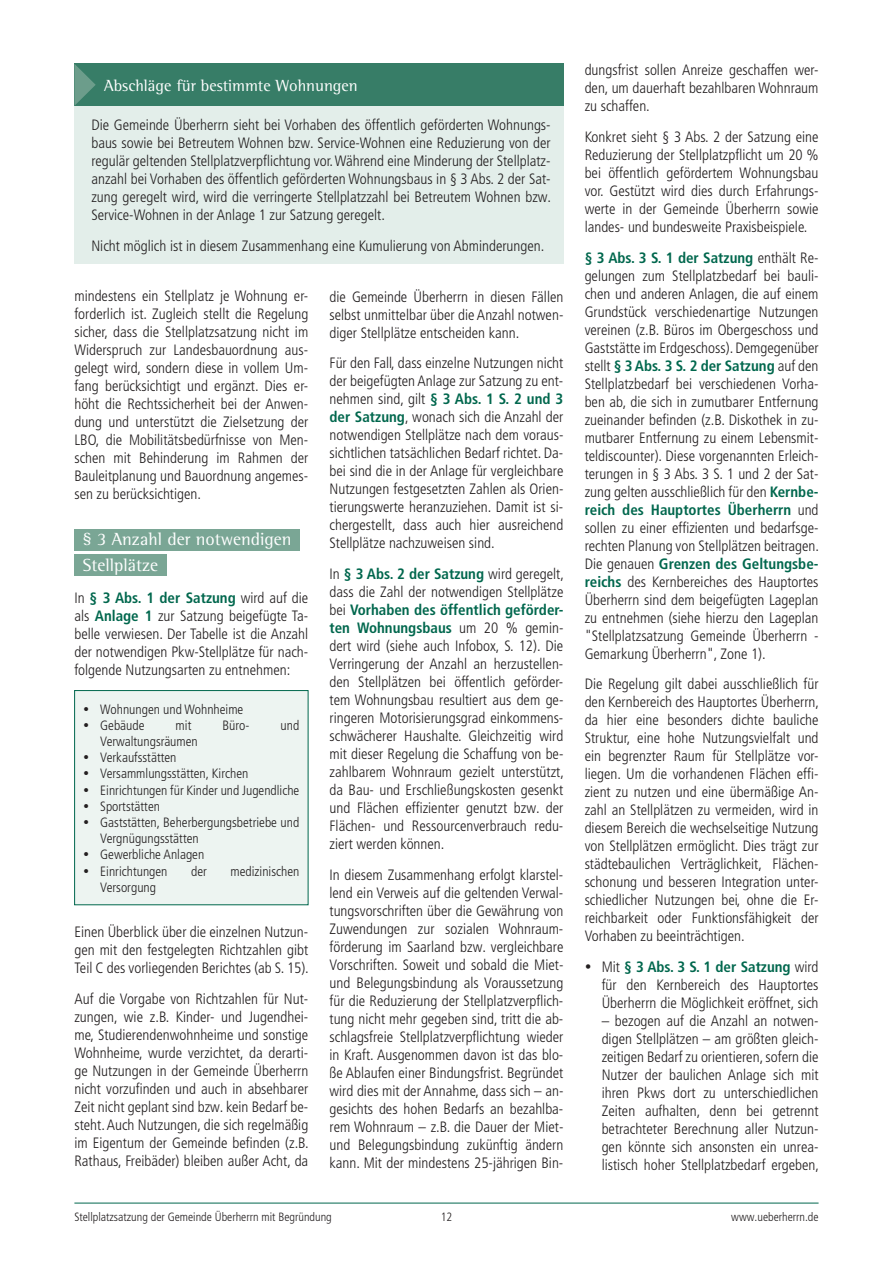
<style>
.page{position:relative;width:893px;height:1263px;background:#fff}
.page>*{position:absolute;margin:0;border:0;box-sizing:border-box;transform-origin:0 0}
.t1{font:18px/25.8px "Rotis Semi Serif Std";color:#fff}
.t2{font:16.5px "Rotis Semi Serif Std";color:#fff}
.t3{font:300 condensed 15px/18px "Frutiger LT Pro";color:#231f20;text-align:justify}
.t4{font:300 condensed 13.5px/16.2px "Frutiger LT Pro";color:#231f20}
.t5{font:300 condensed 12px "Frutiger LT Pro";color:#231f20}
.s1{font-weight:700;color:#01674d}
</style>
<div class="page">
<hr style="left:74px;top:1203px;width:745px;height:1px;background:#01674d">
<div style="left:74px;top:529px;width:226px;height:21px;background:#7aa695"></div>
<div style="left:74px;top:555px;width:93px;height:21px;background:#7aa695"></div>
<div style="left:75px;top:690px;width:233px;height:215px;background:#edf4f1"></div>
<div style="left:74px;top:690px;width:234px;height:215px;border:1px solid #01674d"></div>
<div style="left:74px;top:106px;width:489px;height:158px;background:#e3eeea"></div>
<div style="left:74px;top:64px;width:489px;height:42px;background:#377d67"></div>
<svg style="left:74px;top:64px;width:22px;height:42px"></svg>
<p class="t2" style="left:104px;top:75px;width:255px">Abschläge für bestimmte Wohnungen</p>
<p class="t3" style="left:91px;top:116px;width:461px">Die Gemeinde Überherrn sieht bei Vorhaben des öffentlich geförderten Wohnungs&shy;baus sowie bei Betreutem Wohnen bzw. Service-Wohnen eine Reduzierung von der regulär geltenden Stellplatzverpflichtung vor. Während eine Minderung der Stellplatz&shy;anzahl bei Vorhaben des öffentlich geförderten Wohnungsbaus in § 3 Abs. 2 der Sat&shy;zung geregelt wird, wird die verringerte Stellplatzzahl bei Betreutem Wohnen bzw.<br>Service-Wohnen in der Anlage 1 zur Satzung geregelt.</p>
<p class="t3" style="left:91px;top:237px;width:454px">Nicht möglich ist in diesem Zusammenhang eine Kumulierung von Abminderungen.</p>
<p class="t3" style="left:74px;top:287px;width:235px">mindestens ein Stellplatz je Wohnung er&shy;forderlich ist. Zugleich stellt die Regelung sicher, dass die Stellplatzsatzung nicht im Widerspruch zur Landesbauordnung aus&shy;gelegt wird, sondern diese in vollem Um&shy;fang berücksichtigt und ergänzt. Dies er&shy;höht die Rechtssicherheit bei der Anwen&shy;dung und unterstützt die Zielsetzung der LBO, die Mobilitätsbedürfnisse von Men&shy;schen mit Behinderung im Rahmen der Bauleitplanung und Bauordnung angemes&shy;sen zu berücksichtigen.</p>
<p class="t1" style="left:83px;top:526px;width:210px">§ 3 Anzahl der notwendigen<br>Stellplätze</p>
<p class="t3" style="left:74px;top:589px;width:235px">In <span class="s1">§ 3 Abs. 1 der Satzung</span> wird auf die als <span class="s1">Anlage 1</span> zur Satzung beigefügte Ta&shy;belle verwiesen. Der Tabelle ist die Anzahl der notwendigen Pkw-Stellplätze für nach&shy;folgende Nutzungsarten zu entnehmen:</p>
<p class="t4" style="left:83px;top:701px;width:162px">• Wohnungen und Wohnheime</p>
<p class="t4" style="left:83px;top:717px;width:63px">• Gebäude</p>
<p class="t4" style="left:176px;top:717px;width:17px">mit</p>
<p class="t4" style="left:223px;top:717px;width:29px">Büro-</p>
<p class="t4" style="left:281px;top:717px;width:20px">und</p>
<p class="t4" style="left:100px;top:733px;width:99px">Verwaltungsräumen</p>
<p class="t4" style="left:83px;top:750px;width:95px">• Verkaufsstätten</p>
<p class="t4" style="left:83px;top:766px;width:167px">• Versammlungsstätten, Kirchen</p>
<p class="t4" style="left:83px;top:782px;width:218px">• Einrichtungen für Kinder und Jugendliche</p>
<p class="t4" style="left:83px;top:798px;width:78px">• Sportstätten</p>
<p class="t4" style="left:100px;top:814px;width:201px;text-indent:-17px">• Gaststätten, Beherbergungsbetriebe und<br>Vergnügungsstätten</p>
<p class="t4" style="left:83px;top:847px;width:123px">• Gewerbliche Anlagen</p>
<p class="t4" style="left:83px;top:863px;width:86px">• Einrichtungen</p>
<p class="t4" style="left:191px;top:863px;width:17px">der</p>
<p class="t4" style="left:231px;top:863px;width:70px">medizinischen</p>
<p class="t4" style="left:100px;top:879px;width:57px">Versorgung</p>
<p class="t3" style="left:74px;top:923px;width:236px">Einen Überblick über die einzelnen Nutzun&shy;gen mit den festgelegten Richtzahlen gibt Teil C des vorliegenden Berichtes (ab S. 15).</p>
<p class="t3" style="left:74px;top:990px;width:236px">Auf die Vorgabe von Richtzahlen für Nut&shy;zungen, wie z.B. Kinder- und Jugendhei&shy;me, Studierendenwohnheime und sonstige Wohnheime, wurde verzichtet, da derarti&shy;ge Nutzungen in der Gemeinde Überherrn nicht vorzufinden und auch in absehbarer Zeit nicht geplant sind bzw. kein Bedarf be&shy;steht. Auch Nutzungen, die sich regelmäßig im Eigentum der Gemeinde befinden (z.B.<br>Rathaus, Freibäder) bleiben außer Acht, da</p>
<p class="t3" style="left:330px;top:288px;width:235px">die Gemeinde Überherrn in diesen Fällen selbst unmittelbar über die Anzahl notwen&shy;diger Stellplätze entscheiden kann.</p>
<p class="t3" style="left:330px;top:354px;width:235px">Für den Fall, dass einzelne Nutzungen nicht der beigefügten Anlage zur Satzung zu ent&shy;nehmen sind, gilt <span class="s1">§ 3 Abs. 1 S. 2 und 3 der Satzung</span>, wonach sich die Anzahl der notwendigen Stellplätze nach dem voraus&shy;sichtlichen tatsächlichen Bedarf richtet. Da&shy;bei sind die in der Anlage für vergleichbare Nutzungen festgesetzten Zahlen als Orien&shy;tierungswerte heranzuziehen. Damit ist si&shy;chergestellt, dass auch hier ausreichend Stellplätze nachzuweisen sind.</p>
<p class="t3" style="left:330px;top:565px;width:236px">In <span class="s1">§ 3 Abs. 2 der Satzung</span> wird geregelt, dass die Zahl der notwendigen Stellplätze bei <span class="s1">Vorhaben des öffentlich geförder&shy;ten Wohnungsbaus</span> um 20 % gemin&shy;dert wird (siehe auch Infobox, S. 12). Die Verringerung der Anzahl an herzustellen&shy;den Stellplätzen bei öffentlich geförder&shy;tem Wohnungsbau resultiert aus dem ge&shy;ringeren Motorisierungsgrad einkommens&shy;schwächerer Haushalte. Gleichzeitig wird mit dieser Regelung die Schaffung von be&shy;zahlbarem Wohnraum gezielt unterstützt, da Bau- und Erschließungskosten gesenkt und Flächen effizienter genutzt bzw. der Flächen- und Ressourcenverbrauch redu&shy;ziert werden können.</p>
<p class="t3" style="left:330px;top:866px;width:235px">In diesem Zusammenhang erfolgt klarstel&shy;lend ein Verweis auf die geltenden Verwal&shy;tungsvorschriften über die Gewährung von Zuwendungen zur sozialen Wohnraum&shy;förderung im Saarland bzw. vergleichbare Vorschriften. Soweit und sobald die Miet&shy;und Belegungsbindung als Voraussetzung für die Reduzierung der Stellplatzverpflich&shy;tung nicht mehr gegeben sind, tritt die ab&shy;schlagsfreie Stellplatzverpflichtung wieder in Kraft. Ausgenommen davon ist das blo&shy;ße Ablaufen einer Bindungsfrist. Begründet wird dies mit der Annahme, dass sich – an&shy;gesichts des hohen Bedarfs an bezahlba&shy;rem Wohnraum – z.B. die Dauer der Miet&shy;und Belegungsbindung zukünftig ändern kann. Mit der mindestens 25-jährigen Bin-</p>
<p class="t3" style="left:585px;top:61px;width:235px">dungsfrist sollen Anreize geschaffen wer&shy;den, um dauerhaft bezahlbaren Wohnraum zu schaffen.</p>
<p class="t3" style="left:585px;top:128px;width:235px">Konkret sieht § 3 Abs. 2 der Satzung eine Reduzierung der Stellplatzpflicht um 20 % bei öffentlich gefördertem Wohnungsbau vor. Gestützt wird dies durch Erfahrungs&shy;werte in der Gemeinde Überherrn sowie landes- und bundesweite Praxisbeispiele.</p>
<p class="t3" style="left:585px;top:248px;width:236px"><span class="s1">§ 3 Abs. 3 S. 1 der Satzung</span> enthält Re&shy;gelungen zum Stellplatzbedarf bei bauli&shy;chen und anderen Anlagen, die auf einem Grundstück verschiedenartige Nutzungen vereinen (z.B. Büros im Obergeschoss und Gaststätte im Erdgeschoss). Demgegenüber stellt <span class="s1">§ 3 Abs. 3 S. 2 der Satzung</span> auf den Stellplatzbedarf bei verschiedenen Vorha&shy;ben ab, die sich in zumutbarer Entfernung zueinander befinden (z.B. Diskothek in zu&shy;mutbarer Entfernung zu einem Lebensmit&shy;teldiscounter). Diese vorgenannten Erleich&shy;terungen in § 3 Abs. 3 S. 1 und 2 der Sat&shy;zung gelten ausschließlich für den <span class="s1">Kernbe&shy;reich des Hauptortes Überherrn</span> und sollen zu einer effizienten und bedarfsge&shy;rechten Planung von Stellplätzen beitragen.<br>Die genauen <span class="s1">Grenzen des Geltungsbe&shy;reichs</span> des Kernbereiches des Hauptortes Überherrn sind dem beigefügten Lageplan zu entnehmen (siehe hierzu den Lageplan "Stellplatzsatzung Gemeinde Überherrn - Gemarkung Überherrn", Zone 1).</p>
<p class="t3" style="left:585px;top:675px;width:236px">Die Regelung gilt dabei ausschließlich für den Kernbereich des Hauptortes Überherrn, da hier eine besonders dichte bauliche Struktur, eine hohe Nutzungsvielfalt und ein begrenzter Raum für Stellplätze vor&shy;liegen. Um die vorhandenen Flächen effi&shy;zient zu nutzen und eine übermäßige An&shy;zahl an Stellplätzen zu vermeiden, wird in diesem Bereich die wechselseitige Nutzung von Stellplätzen ermöglicht. Dies trägt zur städtebaulichen Verträglichkeit, Flächen&shy;schonung und besseren Integration unter&shy;schiedlicher Nutzungen bei, ohne die Er&shy;reichbarkeit oder Funktionsfähigkeit der Vorhaben zu beeinträchtigen.</p>
<p class="t3" style="left:602px;top:958px;width:218px;text-indent:-17px">• Mit <span class="s1">§ 3 Abs. 3 S. 1 der Satzung</span> wird für den Kernbereich des Hauptortes Überherrn die Möglichkeit eröffnet, sich</p>
<p class="t3" style="left:602px;top:1012px;width:219px">– bezogen auf die Anzahl an notwen&shy;digen Stellplätzen – am größten gleich&shy;zeitigen Bedarf zu orientieren, sofern die Nutzer der baulichen Anlage sich mit ihren Pkws dort zu unterschiedlichen Zeiten aufhalten, denn bei getrennt betrachteter Berechnung aller Nutzun&shy;gen könnte sich ansonsten ein unrea&shy;listisch hoher Stellplatzbedarf ergeben,</p>
<p class="t5" style="left:74px;top:1210px;width:259px">Stellplatzsatzung der Gemeinde Überherrn mit Begründung</p>
<p class="t5" style="left:441px;top:1210px;width:13px">12</p>
<p class="t5" style="left:731px;top:1210px;width:89px">www.ueberherrn.de</p>
</div>
